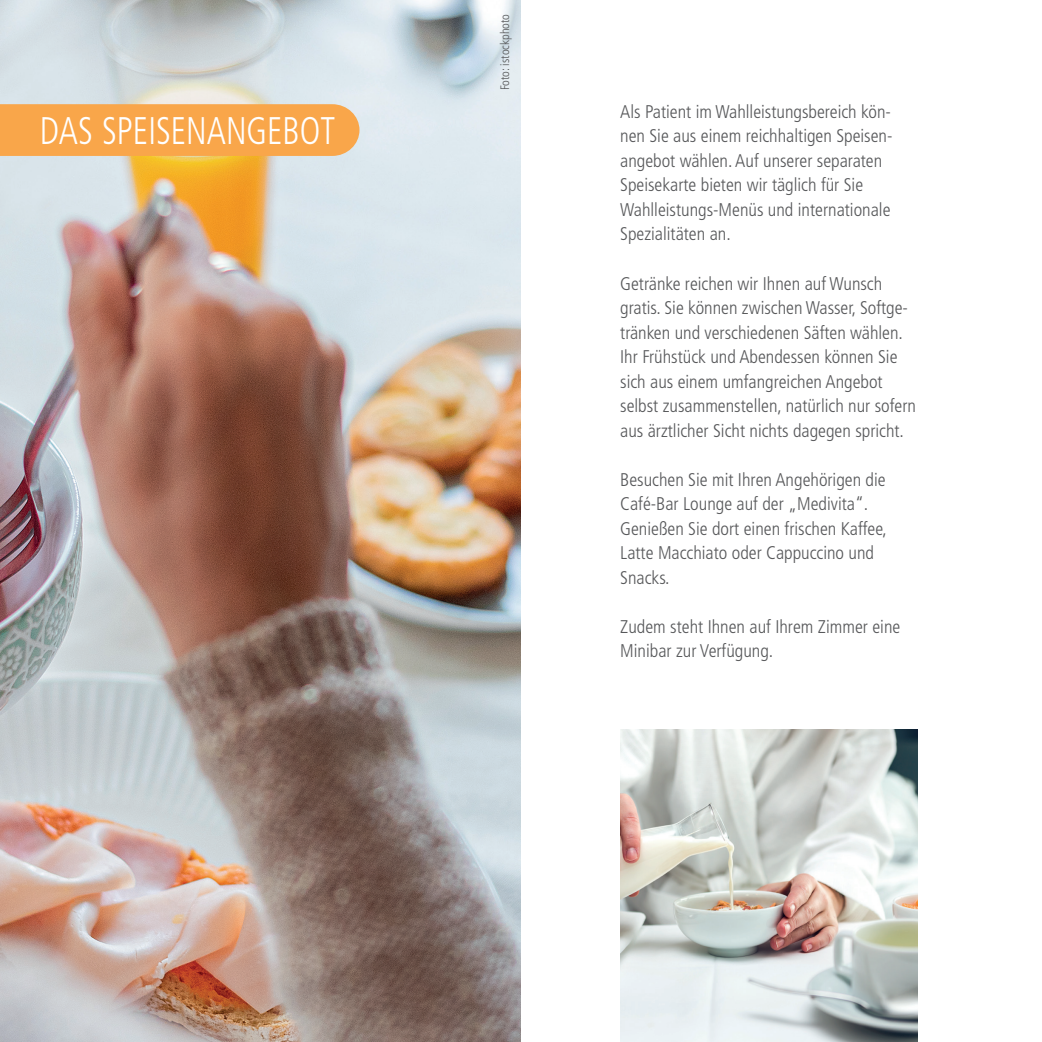
<style>
.page{position:relative;width:1042px;height:1042px;background:#fff}
.page>*{position:absolute;margin:0;border:0;box-sizing:border-box;transform-origin:0 0}
.t1{font:300 condensed 38.5px "Frutiger LT Std";color:#fff;scale:.9 1}
.t2{font:300 condensed 18.38px/24.5px "Frutiger LT Std";color:#57585a}
.t3{font:300 condensed 12.25px "Frutiger LT Std";color:#57585a}
</style>
<div class="page">
<img style="left:0;top:0;width:521px;height:1042px">
<img style="left:620px;top:729px;width:297px;height:313px">
<div style="left:0;top:104px;width:359px;height:52px;background:#f9a64a"></div>
<h1 class="t1" style="left:40px;top:109px;width:330px">DAS SPEISENANGEBOT</h1>
<p class="t3" style="left:498px;top:90px;width:78px;rotate:-90deg">Foto: istockphoto</p>
<p class="t2" style="left:620px;top:100px;width:274px">Als Patient im Wahlleistungsbereich kön&shy;nen Sie aus einem reichhaltigen Speisen&shy;angebot wählen. Auf unserer separaten Speisekarte bieten wir täglich für Sie Wahlleistungs-Menüs und internationale Spezialitäten an.</p>
<p class="t2" style="left:620px;top:271px;width:297px">Getränke reichen wir Ihnen auf Wunsch gratis. Sie können zwischen Wasser, Softge&shy;tränken und verschiedenen Säften wählen.<br>Ihr Frühstück und Abendessen können Sie sich aus einem umfangreichen Angebot selbst zusammenstellen, natürlich nur sofern aus ärztlicher Sicht nichts dagegen spricht.</p>
<p class="t2" style="left:620px;top:467px;width:268px">Besuchen Sie mit Ihren Angehörigen die<br>Café-Bar Lounge auf der „Medivita“.<br>Genießen Sie dort einen frischen Kaffee,<br>Latte Macchiato oder Cappuccino und<br>Snacks.</p>
<p class="t2" style="left:620px;top:614px;width:282px">Zudem steht Ihnen auf Ihrem Zimmer eine<br>Minibar zur Verfügung.</p>
</div>
